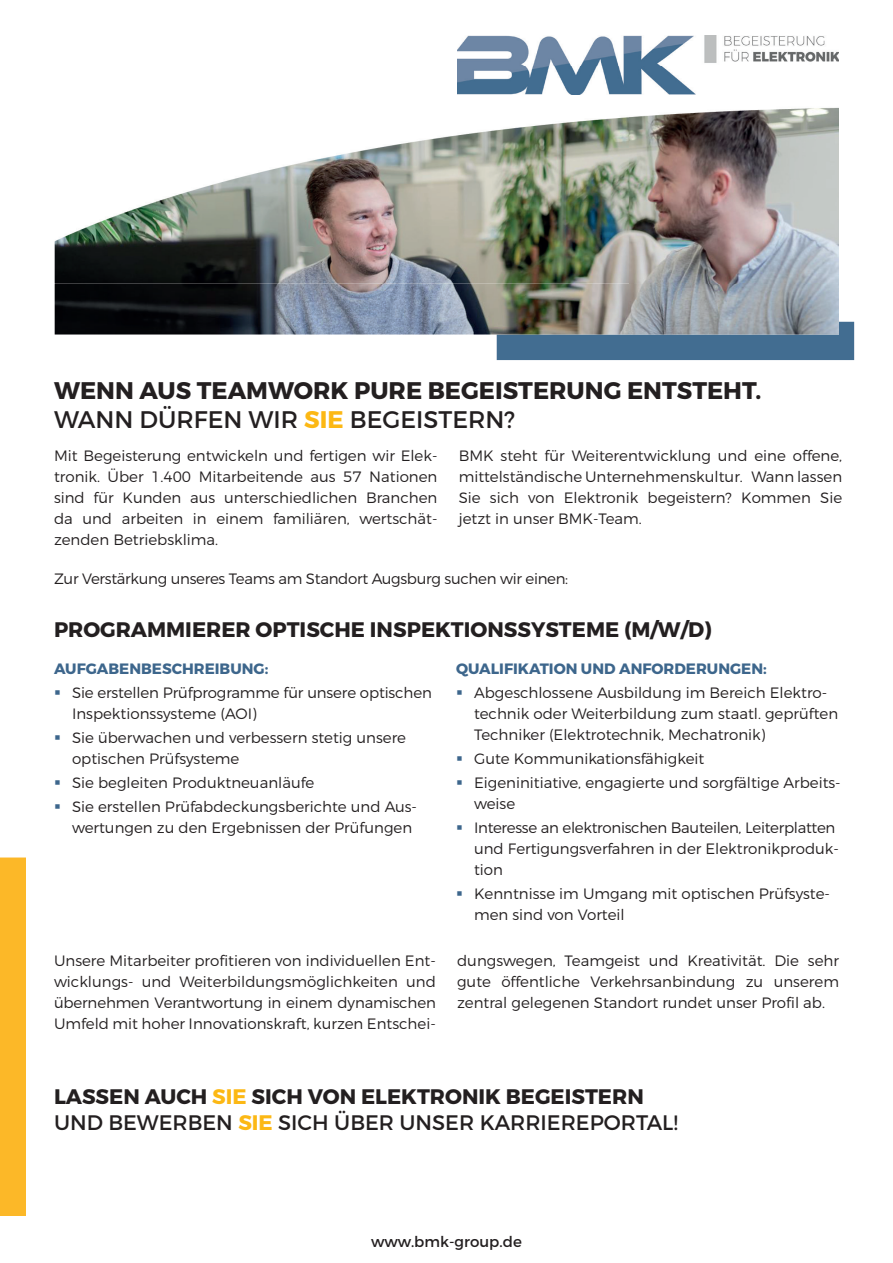
<style>
.page{position:relative;width:893px;height:1263px;background:#fff}
.page>*{position:absolute;margin:0;border:0;box-sizing:border-box;transform-origin:0 0}
.t1{font:700 24px/28.8px "Montserrat";color:#231f20}
.t2{font:21px/25.2px "Montserrat";color:#231f20}
.t3{font:700 21px "Montserrat";color:#231f20}
.t4{font:300 15px/21px "Montserrat";color:#231f20}
.t5{font:300 15px/21px "Montserrat";letter-spacing:-.02em;color:#231f20}
.t6{font:700 15px "Montserrat";color:#3d668c}
.t7{font:15px "Montserrat";color:#231f20}
.s1{font-weight:400}
.s2{color:#fcb814}
.s3{color:#3d668c}
.s4{font-weight:700}
.s5{font-weight:700;color:#fcb814}
</style>
<div class="page">
<div style="left:496px;top:322px;width:358px;height:38px;background:#426d91"></div>
<img style="left:55px;top:284px;width:784px;height:50px">
<img style="left:468px;top:35px;width:249px;height:1px">
<img style="left:54px;top:241px;width:1px;height:43px">
<img style="left:55px;top:94px;width:574px;height:190px">
<img style="left:629px;top:94px;width:210px;height:190px">
<div style="left:0;top:858px;width:26px;height:358px;background:#fcb828"></div>
<img style="left:457px;top:36px;width:382px;height:58px">
<h1 class="t1" style="left:54px;top:376px;width:709px">WENN AUS TEAMWORK PURE BEGEISTERUNG ENTSTEHT.<br><span class="s1">WANN DÜRFEN WIR</span> <span class="s2">SIE</span> <span class="s1">BEGEISTERN?</span></h1>
<p class="t4" style="left:54px;top:445px;width:385px;text-align:justify">Mit Begeisterung entwickeln und fertigen wir Elek&shy;tronik. Über 1.400 Mitarbeitende aus 57 Nationen sind für Kunden aus unterschiedlichen Branchen da und arbeiten in einem familiären, wertschät&shy;zenden Betriebsklima.</p>
<p class="t4" style="left:459px;top:445px;width:385px;text-align:justify">BMK steht für Weiterentwicklung und eine offene, mittelständische Unternehmenskultur. Wann lassen Sie sich von Elektronik begeistern? Kommen Sie jetzt in unser BMK-Team.</p>
<p class="t5" style="left:54px;top:568px;width:516px">Zur Verstärkung unseres Teams am Standort Augsburg suchen wir einen:</p>
<h2 class="t3" style="left:54px;top:616px;width:659px">PROGRAMMIERER OPTISCHE INSPEKTIONSSYSTEME (M/W/D)</h2>
<p class="t6" style="left:54px;top:659px;width:216px">AUFGABENBESCHREIBUNG:</p>
<p class="t4" style="left:72px;top:682px;width:361px;text-indent:-18px"><span class="s3">▪</span> Sie erstellen Prüfprogramme für unsere optischen<br>Inspektionssysteme (AOI)</p>
<p class="t4" style="left:72px;top:727px;width:336px;text-indent:-18px"><span class="s3">▪</span> Sie überwachen und verbessern stetig unsere optischen Prüfsysteme</p>
<p class="t4" style="left:54px;top:772px;width:262px"><span class="s3">▪</span> Sie begleiten Produktneuanläufe</p>
<p class="t4" style="left:72px;top:796px;width:346px;text-indent:-18px"><span class="s3">▪</span> Sie erstellen Prüfabdeckungsberichte und Aus&shy;wertungen zu den Ergebnissen der Prüfungen</p>
<p class="t6" style="left:456px;top:659px;width:312px">QUALIFIKATION UND ANFORDERUNGEN:</p>
<p class="t4" style="left:474px;top:682px;width:366px;text-indent:-18px"><span class="s3">▪</span> Abgeschlossene Ausbildung im Bereich Elektro&shy;technik oder Weiterbildung zum staatl. geprüften<br>Techniker (Elektrotechnik, Mechatronik)</p>
<p class="t4" style="left:456px;top:748px;width:250px"><span class="s3">▪</span> Gute Kommunikationsfähigkeit</p>
<p class="t4" style="left:474px;top:772px;width:368px;text-indent:-18px"><span class="s3">▪</span> Eigeninitiative, engagierte und sorgfältige Arbeits&shy;weise</p>
<p class="t5" style="left:474px;top:817px;width:366px;text-indent:-18px"><span class="s3">▪</span> Interesse an elektronischen Bauteilen, Leiterplatten und Fertigungsverfahren in der Elektronikproduk&shy;tion</p>
<p class="t4" style="left:474px;top:883px;width:357px;text-indent:-18px"><span class="s3">▪</span> Kenntnisse im Umgang mit optischen Prüfsyste&shy;men sind von Vorteil</p>
<p class="t4" style="left:54px;top:950px;width:383px;text-align:justify">Unsere Mitarbeiter profitieren von individuellen Ent&shy;wicklungs- und Weiterbildungsmöglichkeiten und übernehmen Verantwortung in einem dynamischen Umfeld mit hoher Innovationskraft, kurzen Entschei-</p>
<p class="t4" style="left:457px;top:950px;width:383px;text-align:justify">dungswegen, Teamgeist und Kreativität. Die sehr gute öffentliche Verkehrsanbindung zu unserem zentral gelegenen Standort rundet unser Profil ab.</p>
<h2 class="t2" style="left:54px;top:1084px;width:625px"><span class="s4">LASSEN AUCH</span> <span class="s5">SIE</span> <span class="s4">SICH VON ELEKTRONIK BEGEISTERN<br></span>UND BEWERBEN <span class="s5">SIE</span> SICH ÜBER UNSER KARRIEREPORTAL!</h2>
<p class="t7" style="left:371px;top:1232px;width:152px">www.bmk-group.de</p>
</div>
